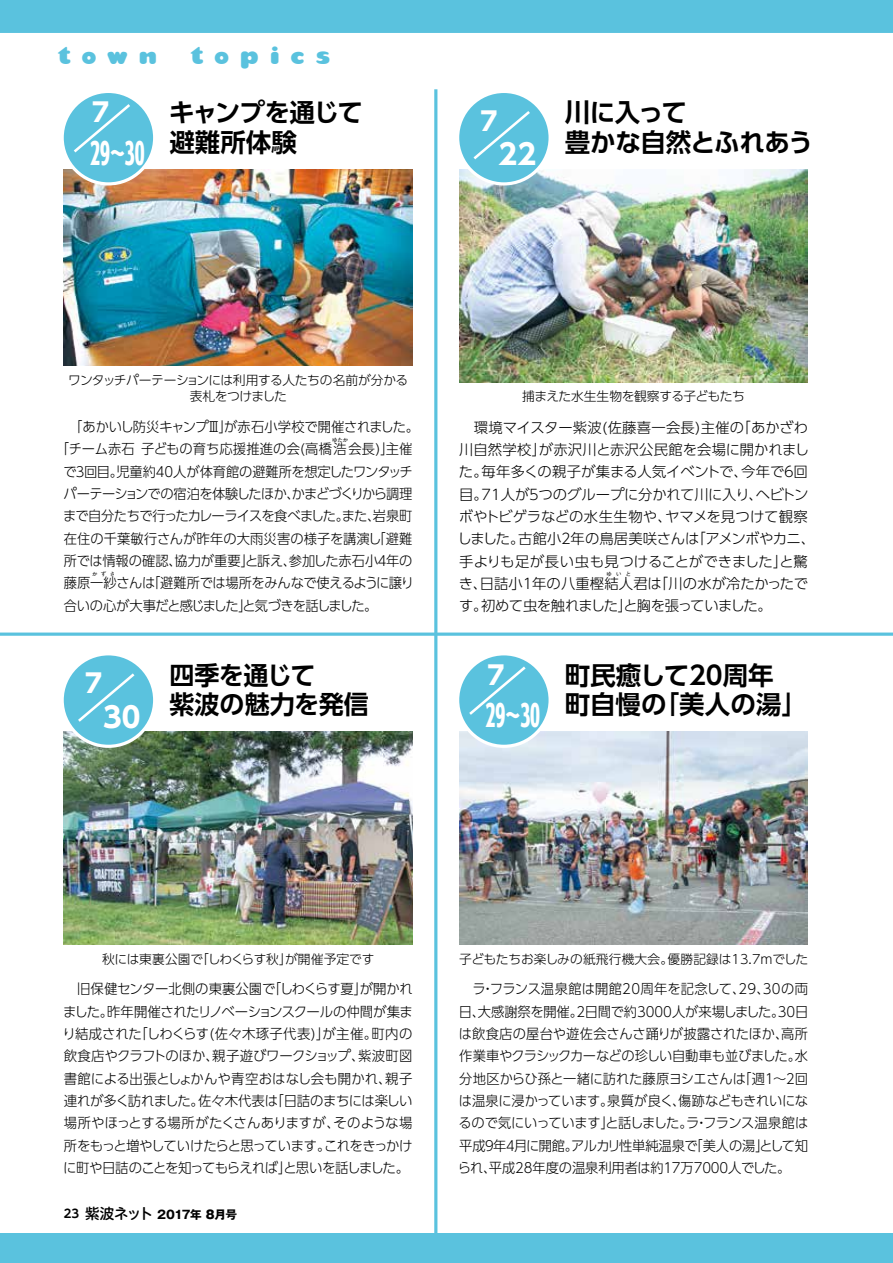
<style>
.page{position:relative;width:893px;height:1263px;background:#fff}
.page>*{position:absolute;margin:0;border:0;box-sizing:border-box;transform-origin:0 0}
.t1{font:700 29.7px "UD Shin Go Pr 6 N";color:#fff}
.t2{font:700 28.35px "UD Shin Go Pr 6 N";color:#fff}
.t3{font:700 25.65px "UD Shin Go Pr 6 N";color:#fff}
.t4{font:700 25.5px/29.7px "UD Shin Go Pr 6 N De";letter-spacing:-.01em;color:#000}
.t5{font:24.45px "teaspoon";letter-spacing:.46em;color:#5ac2de}
.t6{font:300 14.4px/22.4px "UD Shin Go Pr 6 N";letter-spacing:-.01em;color:#000}
.t7{font:300 14.4px "UD Shin Go Pr 6 N";letter-spacing:-.035em;color:#000}
.t8{font:300 13.8px/22.4px "UD Shin Go Pr 6 N";letter-spacing:-.025em;color:#000;text-align:justify;scale:.96 1}
.t9{font:300 13.8px/22.4px "UD Shin Go Pr 6 N";letter-spacing:-.025em;color:#000;text-align:justify}
.t10{font:300 13.8px/22.4px "UD Shin Go Pr 6 N";color:#000;text-align:center;scale:.96 1}
.t11{font:300 13.8px "UD Shin Go Pr 6 N";letter-spacing:-.08em;color:#000;scale:.96 1}
.t12{font:300 12.75px/15.9px "UD Shin Go Pro";letter-spacing:-.025em;color:#000;text-align:center}
.t13{font:700 11.7px "Gothic MB101 Pr 6 N";letter-spacing:-.065em;color:#000}
.t14{font:300 5.25px "UD Shin Go Pr 6 N";letter-spacing:.66em;color:#000}
.s1{font-family:"UD Shin M Go Pro De"}
.s2{font-family:"UD Shin M Go Pro";font-weight:500;font-size:14.55px}
.s3{font-weight:800}
</style>
<div class="page">
<div style="left:0;top:0;width:893px;height:33px;background:#5ac2de"></div>
<svg style="left:0;top:632px;width:893px;height:4px;background:#7acde4"></svg>
<hr style="left:434px;top:89px;width:3px;height:1154px;background:#5ac2de">
<img style="left:64px;top:732px;width:348px;height:212px">
<div style="left:0;top:1233px;width:893px;height:30px;background:#5ac2de"></div>
<img style="left:459px;top:732px;width:349px;height:212px">
<img style="left:459px;top:170px;width:349px;height:212px">
<div style="left:458px;top:91px;width:92px;height:93px;background:#5ac2de;border-radius:50%"></div>
<div style="left:456px;top:90px;width:96px;height:95px;border:3px solid #fff;border-radius:50%"></div>
<svg style="left:473px;top:111px;width:57px;height:49px"></svg>
<div style="left:62px;top:654px;width:93px;height:92px;background:#5ac2de;border-radius:50%"></div>
<div style="left:61px;top:652px;width:95px;height:96px;border:3px solid #fff;border-radius:50%"></div>
<svg style="left:78px;top:673px;width:57px;height:49px"></svg>
<img style="left:64px;top:170px;width:348px;height:195px">
<div style="left:62px;top:91px;width:93px;height:93px;background:#5ac2de;border-radius:50%"></div>
<div style="left:61px;top:90px;width:95px;height:95px;border:3px solid #fff;border-radius:50%"></div>
<svg style="left:71px;top:101px;width:59px;height:52px"></svg>
<div style="left:458px;top:654px;width:92px;height:92px;background:#5ac2de;border-radius:50%"></div>
<div style="left:456px;top:652px;width:96px;height:96px;border:3px solid #fff;border-radius:50%"></div>
<svg style="left:466px;top:664px;width:60px;height:51px"></svg>
<h3 class="t5" style="left:58px;top:47px;width:100px">TOWN</h3>
<h3 class="t5" style="left:191px;top:47px;width:141px">TOPICS</h3>
<h3 class="t3" style="left:92px;top:92px;width:18px">7</h3>
<h1 class="t1" style="left:90px;top:129px;width:56px">29˜30</h1>
<h3 class="t4" style="left:169px;top:97px;width:195px">キャンプを通じて避難所体験</h3>
<h3 class="t3" style="left:480px;top:100px;width:18px">7</h3>
<h2 class="t2" style="left:498px;top:131px;width:39px">22</h2>
<h3 class="t4" style="left:565px;top:97px;width:250px">川に入って<br>豊かな自然とふれあう</h3>
<p class="t12" style="left:68px;top:372px;width:342px">ワンタッチパーテーションには利用する人たちの名前が分かる表札をつけました</p>
<p class="t10" style="left:56px;top:415px;width:380px">　「あかいし防災キャンプⅢ」が赤石小学校で開催されました。「チーム赤石 子どもの育ち応援推進の会(高橋浩会長)」主催</p>
<p class="t14" style="left:332px;top:435px;width:17px">ゆたか</p>
<p class="t8" style="left:63px;top:460px;width:367px">で３回目。児童約40人が体育館の避難所を想定したワンタッチパーテーションでの宿泊を体験したほか、かまどづくりから調理まで自分たちで行ったカレーライスを食べました。また、岩泉町在住の千葉敏行さんが昨年の大雨災害の様子を講演し「避難所では情報の確認、協力が重要」と訴え、参加した赤石小４年の藤原一紗さんは「避難所では場所をみんなで使えるように譲り</p>
<p class="t14" style="left:92px;top:569px;width:24px">かずさ</p>
<p class="t11" style="left:64px;top:594px;width:328px">合いの心が大事だと感じました」と気づきを話しました。</p>
<h3 class="t3" style="left:85px;top:662px;width:18px">7</h3>
<h2 class="t2" style="left:103px;top:694px;width:39px">30</h2>
<h3 class="t4" style="left:169px;top:659px;width:201px">四季を通じて<br>紫波の魅力を発信</h3>
<p class="t12" style="left:522px;top:388px;width:224px">捕まえた水生生物を観察する子どもたち</p>
<p class="t6" style="left:458px;top:415px;width:359px">　環境マイスター紫波(佐藤喜一会長)主催の「あかざわ川自然学校」が赤沢川と赤沢公民館を会場に開かれました。毎年多くの親子が集まる人気イベントで、今年で６回目。71人が５つのグループに分かれて川に入り、ヘビトンボやトビゲラなどの水生生物や、ヤマメを見つけて観察しました。古館小２年の鳥居美咲さんは「アメンボやカニ、手よりも足が長い虫も見つけることができました」と驚き、日詰小１年の八重樫結人君は「川の水が冷たかったで</p>
<p class="t14" style="left:607px;top:569px;width:26px">ゆいと</p>
<p class="t7" style="left:459px;top:594px;width:314px">す。初めて虫を触れました」と胸を張っていました。</p>
<h3 class="t3" style="left:488px;top:654px;width:18px">7</h3>
<h1 class="t1" style="left:486px;top:692px;width:56px">29˜30</h1>
<h3 class="t4" style="left:565px;top:659px;width:244px">町民癒して20周年<br>町自慢の「美人の湯」</h3>
<p class="t12" style="left:102px;top:950px;width:274px">秋には東裏公園で「しわくらす秋」が開催予定です</p>
<p class="t9" style="left:63px;top:977px;width:352px">　旧保健センター北側の東裏公園で「しわくらす夏」が開かれました。昨年開催されたリノベーションスクールの仲間が集まり結成された「しわくらす(佐々木琢子代表)」が主催。町内の飲食店やクラフトのほか、親子遊びワークショップ、紫波町図書館による出張としょかんや青空おはなし会も開かれ、親子連れが多く訪れました。佐々木代表は「日詰のまちには楽しい場所やほっとする場所がたくさんありますが、そのような場所をもっと増やしていけたらと思っています。これをきっかけに町や日詰のことを知ってもらえれば」と思いを話しました。</p>
<p class="t13" style="left:64px;top:1205px;width:175px"><span class="s1">23</span> <span class="s2">紫波ネット</span> 2017年 <span class="s3">8</span>月号</p>
<p class="t12" style="left:459px;top:950px;width:350px">子どもたちお楽しみの紙飛行機大会。優勝記録は13.7ｍでした</p>
<p class="t8" style="left:458px;top:977px;width:366px">　ラ・フランス温泉館は開館20周年を記念して、29、30の両日、大感謝祭を開催。2日間で約3000人が来場しました。30日は飲食店の屋台や遊佐会さんさ踊りが披露されたほか、高所作業車やクラシックカーなどの珍しい自動車も並びました。水分地区からひ孫と一緒に訪れた藤原ヨシエさんは「週１～２回は温泉に浸かっています。泉質が良く、傷跡などもきれいになるので気にいっています」と話しました。ラ・フランス温泉館は平成９年４月に開館。アルカリ性単純温泉で「美人の湯」として知られ、平成28年度の温泉利用者は約17万7000人でした。</p>
</div>
